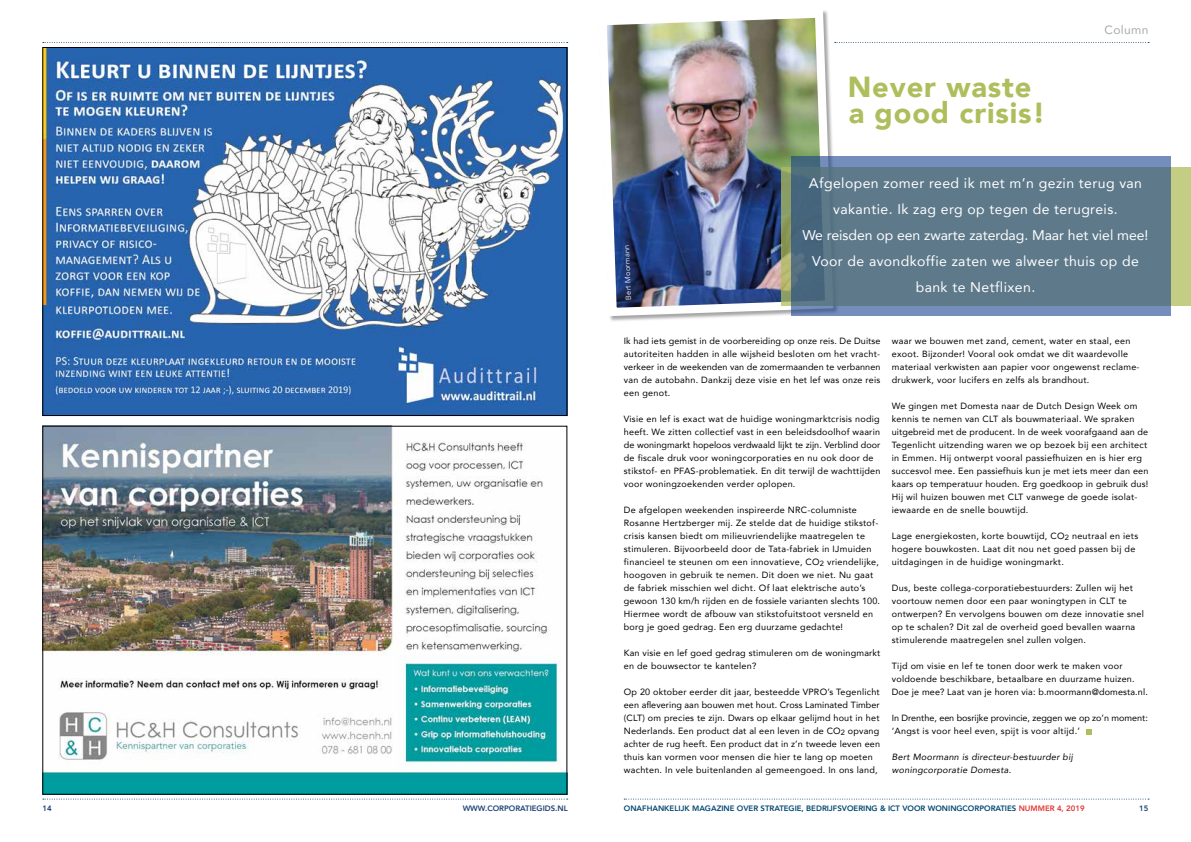
<style>
.page{position:relative;width:1191px;height:842px;background:#fff}
.page>*{position:absolute;margin:0;border:0;box-sizing:border-box;transform-origin:0 0}
.t1{font:900 29px/26px "Avenir";letter-spacing:.03em;color:#afbe5c}
.t2{font:14px/26px "Avenir";letter-spacing:.03em;color:#fff;text-align:center}
.t3{font:12px "Avenir";letter-spacing:.03em;color:#a8a8a7}
.t4{font:9px/13px "Avenir";letter-spacing:.03em;color:#000}
.t5{font:9px/13px "Avenir";color:#000}
.t6{font:italic 9px/13px "Avenir";letter-spacing:.03em;color:#000}
.t7{font:800 7.8px "Avenir";color:#004671}
.t8{font:800 7.8px "Avenir";color:#1b4175}
.t9{font:300 7.5px "Avenir";color:#fff}
.s1{color:#e33532}
</style>
<div class="page">
<svg style="left:624px;top:799px;width:525px;height:1px"></svg>
<svg style="left:43px;top:42px;width:525px;height:1px"></svg>
<svg style="left:43px;top:799px;width:525px;height:1px"></svg>
<svg style="left:839px;top:42px;width:310px;height:1px"></svg>
<img style="left:607px;top:10px;width:230px;height:310px">
<svg style="left:780px;top:167px;width:411px;height:138px;fill:#c3ce84"></svg>
<svg style="left:1086px;top:729px;width:6px;height:5px"></svg>
<svg style="left:791px;top:156px;width:379px;height:159px;fill:#5d798a"></svg>
<img style="left:45px;top:49px;width:520px;height:365px">
<img style="left:45px;top:428px;width:520px;height:364px">
<p class="t9" style="left:624px;top:300px;width:57px;rotate:-92deg">Bert Moormann</p>
<h1 class="t1" style="left:847px;top:74px;width:199px">Never waste a good crisis!</h1>
<h3 class="t3" style="left:1104px;top:20px;width:45px">Column</h3>
<h2 class="t2" style="left:802px;top:170px;width:347px">Afgelopen zomer reed ik met m’n gezin terug van vakantie. Ik zag erg op tegen de terugreis.<br>We reisden op een zwarte zaterdag. Maar het viel mee!<br>Voor de avondkoffie zaten we alweer thuis op de bank te Netflixen.</h2>
<p class="t4" style="left:624px;top:334px;width:258px;text-align:justify">Ik had iets gemist in de voorbereiding op onze reis. De Duitse autoriteiten hadden in alle wijsheid besloten om het vracht&shy;verkeer in de weekenden van de zomermaanden te verbannen van de autobahn. Dankzij deze visie en het lef was onze reis een genot.</p>
<p class="t4" style="left:624px;top:412px;width:258px">Visie en lef is exact wat de huidige woningmarktcrisis nodig heeft. We zitten collectief vast in een beleidsdoolhof waarin de woningmarkt hopeloos verdwaald lijkt te zijn. Verblind door de fiscale druk voor woningcorporaties en nu ook door de stikstof- en PFAS-problematiek. En dit terwijl de wachttijden voor woningzoekenden verder oplopen.</p>
<p class="t4" style="left:624px;top:503px;width:258px">De afgelopen weekenden inspireerde NRC-columniste Rosanne Hertzberger mij. Ze stelde dat de huidige stikstof&shy;crisis kansen biedt om milieuvriendelijke maatregelen te stimuleren. Bijvoorbeeld door de Tata-fabriek in IJmuiden financieel te steunen om een innovatieve, CO<sub>2</sub> vriendelijke, hoogoven in gebruik te nemen. Dit doen we niet. Nu gaat de fabriek misschien wel dicht. Of laat elektrische auto’s gewoon 130 km/h rijden en de fossiele varianten slechts 100.<br>Hiermee wordt de afbouw van stikstofuitstoot versneld en borg je goed gedrag. Een erg duurzame gedachte!</p>
<p class="t4" style="left:624px;top:646px;width:258px">Kan visie en lef goed gedrag stimuleren om de woningmarkt en de bouwsector te kantelen?</p>
<p class="t4" style="left:624px;top:685px;width:258px">Op 20 oktober eerder dit jaar, besteedde VPRO’s Tegenlicht een aflevering aan bouwen met hout. Cross Laminated Timber (CLT) om precies te zijn. Dwars op elkaar gelijmd hout in het Nederlands. Een product dat al een leven in de CO<sub>2</sub> opvang achter de rug heeft. Een product dat in z’n tweede leven een thuis kan vormen voor mensen die hier te lang op moeten wachten. In vele buitenlanden al gemeengoed. In ons land,</p>
<p class="t4" style="left:892px;top:334px;width:249px">waar we bouwen met zand, cement, water en staal, een exoot. Bijzonder! Vooral ook omdat we dit waardevolle materiaal verkwisten aan papier voor ongewenst reclame&shy;drukwerk, voor lucifers en zelfs als brandhout.</p>
<p class="t4" style="left:892px;top:399px;width:258px">We gingen met Domesta naar de Dutch Design Week om kennis te nemen van CLT als bouwmateriaal. We spraken uitgebreid met de producent. In de week voorafgaand aan de Tegenlicht uitzending waren we op bezoek bij een architect in Emmen. Hij ontwerpt vooral passiefhuizen en is hier erg succesvol mee. Een passiefhuis kun je met iets meer dan een kaars op temperatuur houden. Erg goedkoop in gebruik dus!<br>Hij wil huizen bouwen met CLT vanwege de goede isolat&shy;iewaarde en de snelle bouwtijd.</p>
<p class="t4" style="left:891px;top:529px;width:248px">Lage energiekosten, korte bouwtijd, CO<sub>2</sub> neutraal en iets hogere bouwkosten. Laat dit nou net goed passen bij de uitdagingen in de huidige woningmarkt.</p>
<p class="t4" style="left:891px;top:581px;width:253px">Dus, beste collega-corporatiebestuurders: Zullen wij het voortouw nemen door een paar woningtypen in CLT te ontwerpen? En vervolgens bouwen om deze innovatie snel op te schalen? Dit zal de overheid goed bevallen waarna stimulerende maatregelen snel zullen volgen.</p>
<p class="t4" style="left:891px;top:659px;width:257px">Tijd om visie en lef te tonen door werk te maken voor voldoende beschikbare, betaalbare en duurzame huizen.<br>Doe je mee? Laat van je horen via: b.moormann@domesta.nl.</p>
<p class="t5" style="left:891px;top:711px;width:257px">In Drenthe, een bosrijke provincie, zeggen we op zo’n moment: ‘Angst is voor heel even, spijt is voor altijd.’</p>
<p class="t6" style="left:891px;top:751px;width:183px">Bert Moormann is directeur-bestuurder bij woningcorporatie Domesta.</p>
<p class="t8" style="left:43px;top:803px;width:11px">14</p>
<p class="t8" style="left:462px;top:803px;width:107px">WWW.CORPORATIEGIDS.NL</p>
<p class="t7" style="left:624px;top:803px;width:462px">ONAFHANKELIJK MAGAZINE OVER STRATEGIE, BEDRIJFSVOERING &amp; ICT VOOR WONINGCORPORATIES <span class="s1">NUMMER 4, 2019</span></p>
<p class="t8" style="left:1139px;top:803px;width:11px">15</p>
</div>
